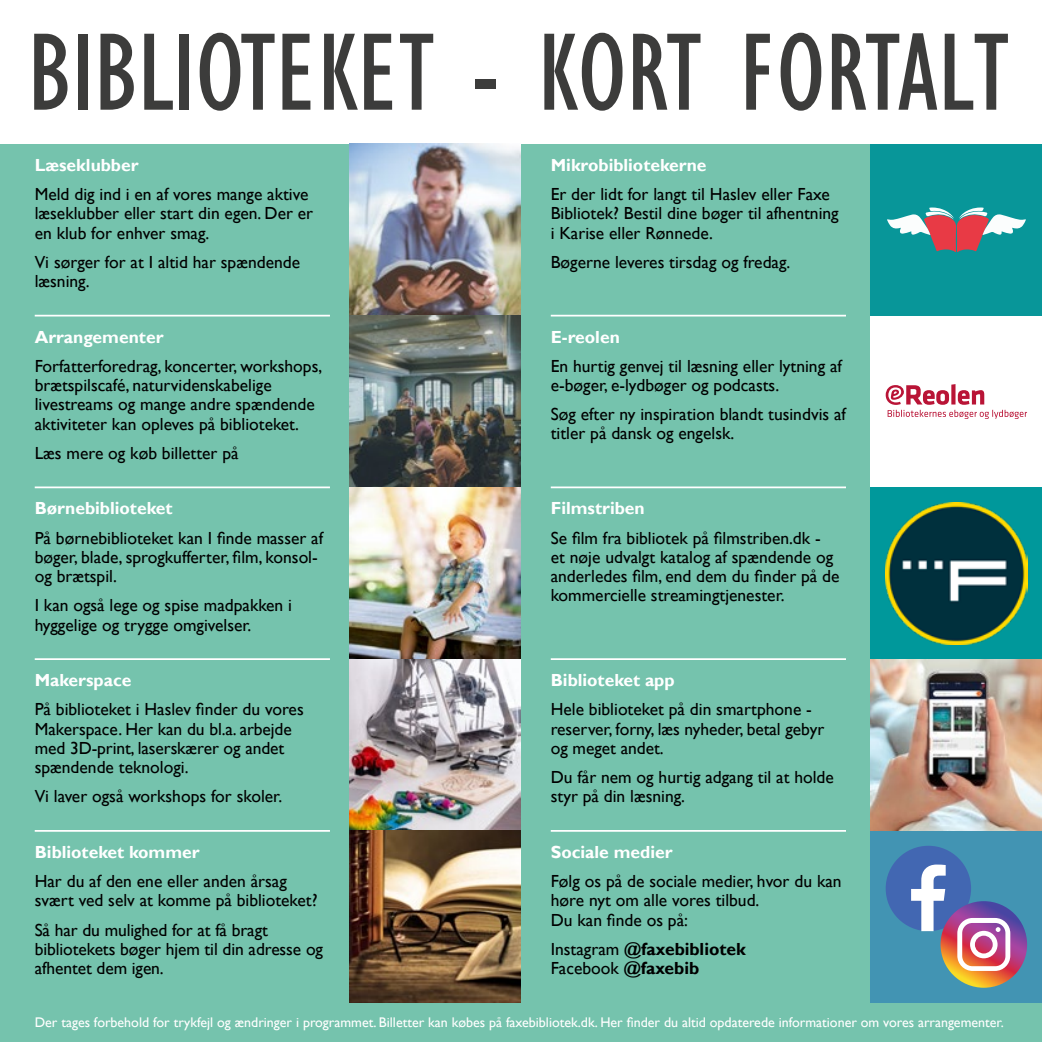
<style>
.page{position:relative;width:1042px;height:1042px;background:#75c3ad}
.page>*{position:absolute;margin:0;border:0;box-sizing:border-box;transform-origin:0 0}
.t1{font:condensed 113.75px "Gill Sans";color:#3c3c3b}
.t2{font:17.5px/19.2px "Gill Sans";color:#000}
.t3{font:700 17.5px "Gill Sans";color:#fff}
.t4{font:700 17.5px/19.2px "Gill Sans";color:#000}
.t5{font:14px "Gill Sans";color:#fff}
.s1{font-weight:400}
</style>
<div class="page">
<div style="left:0;top:0;width:1042px;height:144px;background:#fff"></div>
<div style="left:871px;top:831px;width:171px;height:171px;background:#4294b3"></div>
<img style="left:350px;top:144px;width:171px;height:858px">
<div style="left:871px;top:144px;width:171px;height:172px;background:#089699"></div>
<svg style="left:887px;top:207px;width:139px;height:45px"></svg>
<div style="left:871px;top:316px;width:171px;height:171px;background:#fff"></div>
<svg style="left:885px;top:384px;width:142px;height:35px"></svg>
<div style="left:871px;top:487px;width:171px;height:172px;background:#00989b"></div>
<img style="left:885px;top:502px;width:142px;height:142px">
<img style="left:871px;top:659px;width:171px;height:172px">
<div style="left:885px;top:846px;width:86px;height:85px;background:#4267b2;border-radius:43px"></div>
<svg style="left:911px;top:864px;width:34px;height:67px"></svg>
<svg style="left:940px;top:901px;width:87px;height:86px;background:#b0616b"></svg>
<svg style="left:957px;top:918px;width:53px;height:53px;background:#d991a9"></svg>
<hr style="left:35px;top:315px;width:295px;height:1px;background:#fff">
<hr style="left:35px;top:486px;width:295px;height:2px;background:#fff">
<hr style="left:35px;top:658px;width:295px;height:2px;background:#fff">
<hr style="left:35px;top:830px;width:295px;height:2px;background:#fff">
<hr style="left:551px;top:315px;width:295px;height:1px;background:#fff">
<hr style="left:551px;top:486px;width:295px;height:2px;background:#fff">
<hr style="left:551px;top:658px;width:295px;height:2px;background:#fff">
<hr style="left:551px;top:830px;width:295px;height:2px;background:#fff">
<h1 class="t1" style="left:27px;top:5px;width:983px">BIBLIOTEKET - KORT FORTALT</h1>
<p class="t3" style="left:35px;top:154px;width:105px">Læseklubber</p>
<p class="t2" style="left:35px;top:185px;width:280px">Meld dig ind i en af vores mange aktive læseklubber eller start din egen. Der er en klub for enhver smag.</p>
<p class="t2" style="left:35px;top:252px;width:267px">Vi sørger for at I altid har spændende læsning.</p>
<p class="t3" style="left:35px;top:326px;width:130px">Arrangementer</p>
<p class="t2" style="left:35px;top:357px;width:289px">Forfatterforedrag, koncerter, workshops, brætspilscafé, naturvidenskabelige livestreams og mange andre spændende aktiviteter kan opleves på biblioteket.</p>
<p class="t2" style="left:35px;top:443px;width:205px">Læs mere og køb billetter på</p>
<p class="t3" style="left:35px;top:498px;width:139px">Børnebiblioteket</p>
<p class="t2" style="left:35px;top:528px;width:290px">På børnebiblioteket kan I finde masser af bøger, blade, sprogkufferter, film, konsol&shy;og brætspil.</p>
<p class="t2" style="left:35px;top:596px;width:259px">I kan også lege og spise madpakken i hyggelige og trygge omgivelser.</p>
<p class="t3" style="left:35px;top:670px;width:98px">Makerspace</p>
<p class="t2" style="left:35px;top:700px;width:270px">På biblioteket i Haslev finder du vores Makerspace. Her kan du bl.a. arbejde med 3D-print, laserskærer og andet spændende teknologi.</p>
<p class="t2" style="left:35px;top:787px;width:249px">Vi laver også workshops for skoler.</p>
<p class="t3" style="left:35px;top:841px;width:166px">Biblioteket kommer</p>
<p class="t2" style="left:35px;top:872px;width:284px">Har du af den ene eller anden årsag svært ved selv at komme på biblioteket?</p>
<p class="t2" style="left:35px;top:920px;width:290px">Så har du mulighed for at få bragt bibliotekets bøger hjem til din adresse og afhentet dem igen.</p>
<p class="t3" style="left:551px;top:154px;width:157px">Mikrobibliotekerne</p>
<p class="t2" style="left:551px;top:185px;width:289px">Er der lidt for langt til Haslev eller Faxe<br>Bibliotek? Bestil dine bøger til afhentning i Karise eller Rønnede.</p>
<p class="t2" style="left:551px;top:252px;width:241px">Bøgerne leveres tirsdag og fredag.</p>
<p class="t3" style="left:551px;top:326px;width:71px">E-reolen</p>
<p class="t2" style="left:551px;top:357px;width:293px">En hurtig genvej til læsning eller lytning af e-bøger, e-lydbøger og podcasts.</p>
<p class="t2" style="left:551px;top:405px;width:297px">Søg efter ny inspiration blandt tusindvis af titler på dansk og engelsk.</p>
<p class="t3" style="left:551px;top:498px;width:96px">Filmstriben</p>
<p class="t2" style="left:551px;top:528px;width:290px">Se film fra bibliotek på filmstriben.dk -<br>et nøje udvalgt katalog af spændende og anderledes film, end dem du finder på de kommercielle streamingtjenester.</p>
<p class="t3" style="left:551px;top:670px;width:125px">Biblioteket app</p>
<p class="t2" style="left:551px;top:700px;width:275px">Hele biblioteket på din smartphone - reserver, forny, læs nyheder, betal gebyr og meget andet.</p>
<p class="t2" style="left:551px;top:768px;width:285px">Du får nem og hurtig adgang til at holde styr på din læsning.</p>
<p class="t3" style="left:551px;top:841px;width:123px">Sociale medier</p>
<p class="t2" style="left:551px;top:872px;width:292px">Følg os på de sociale medier, hvor du kan høre nyt om alle vores tilbud.<br>Du kan finde os på:</p>
<p class="t4" style="left:551px;top:939px;width:197px"><span class="s1">Instagram</span> @faxebibliotek<br><span class="s1">Facebook</span> @faxebib</p>
<p class="t5" style="left:35px;top:1014px;width:970px">Der tages forbehold for trykfejl og ændringer i programmet. Billetter kan købes på faxebibliotek.dk. Her finder du altid opdaterede informationer om vores arrangementer.</p>
</div>
